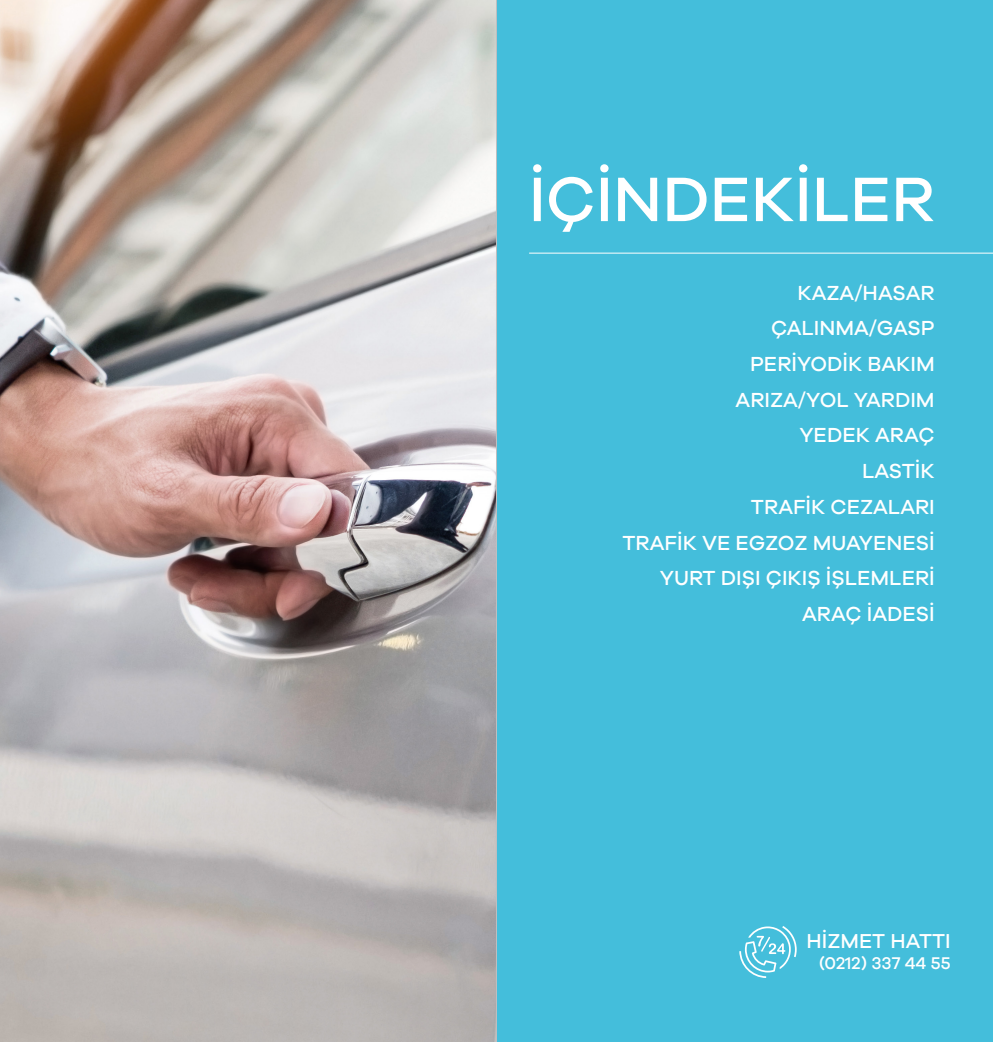
<style>
.page{position:relative;width:993px;height:1042px;background:#fff}
.page>*{position:absolute;margin:0;border:0;box-sizing:border-box;transform-origin:0 0}
.t1{font:500 64.75px "Galano Grotesque";color:#fff}
.t2{font:500 21px/35.7px "Galano Grotesque";color:#fff;text-align:right}
.t3{font:500 20.82px "Galano Grotesque";color:#fff}
.t4{font:500 17.5px "Galano Grotesque";color:#fff}
</style>
<div class="page">
<div style="left:496px;top:0;width:496px;height:1042px;background:#44bedb"></div>
<svg style="left:739px;top:926px;width:57px;height:52px"></svg>
<hr style="left:529px;top:253px;width:463px;height:1px;background:#fff">
<img style="left:0;top:0;width:496px;height:1042px">
<hr style="left:496px;top:0;width:1px;height:1042px;background:#bdbfc1">
<h1 class="t1" style="left:528px;top:160px;width:407px">İÇİNDEKİLER</h1>
<p class="t2" style="left:622px;top:274px;width:314px">KAZA/HASAR<br>ÇALINMA/GASP<br>PERİYODİK BAKIM<br>ARIZA/YOL YARDIM<br>YEDEK ARAÇ<br>LASTİK<br>TRAFİK CEZALARI<br>TRAFİK VE EGZOZ MUAYENESİ<br>YURT DIŞI ÇIKIŞ İŞLEMLERİ<br>ARAÇ İADESİ</p>
<p class="t3" style="left:806px;top:928px;width:145px">HİZMET HATTI</p>
<p class="t4" style="left:818px;top:952px;width:133px">(0212) 337 44 55</p>
</div>
